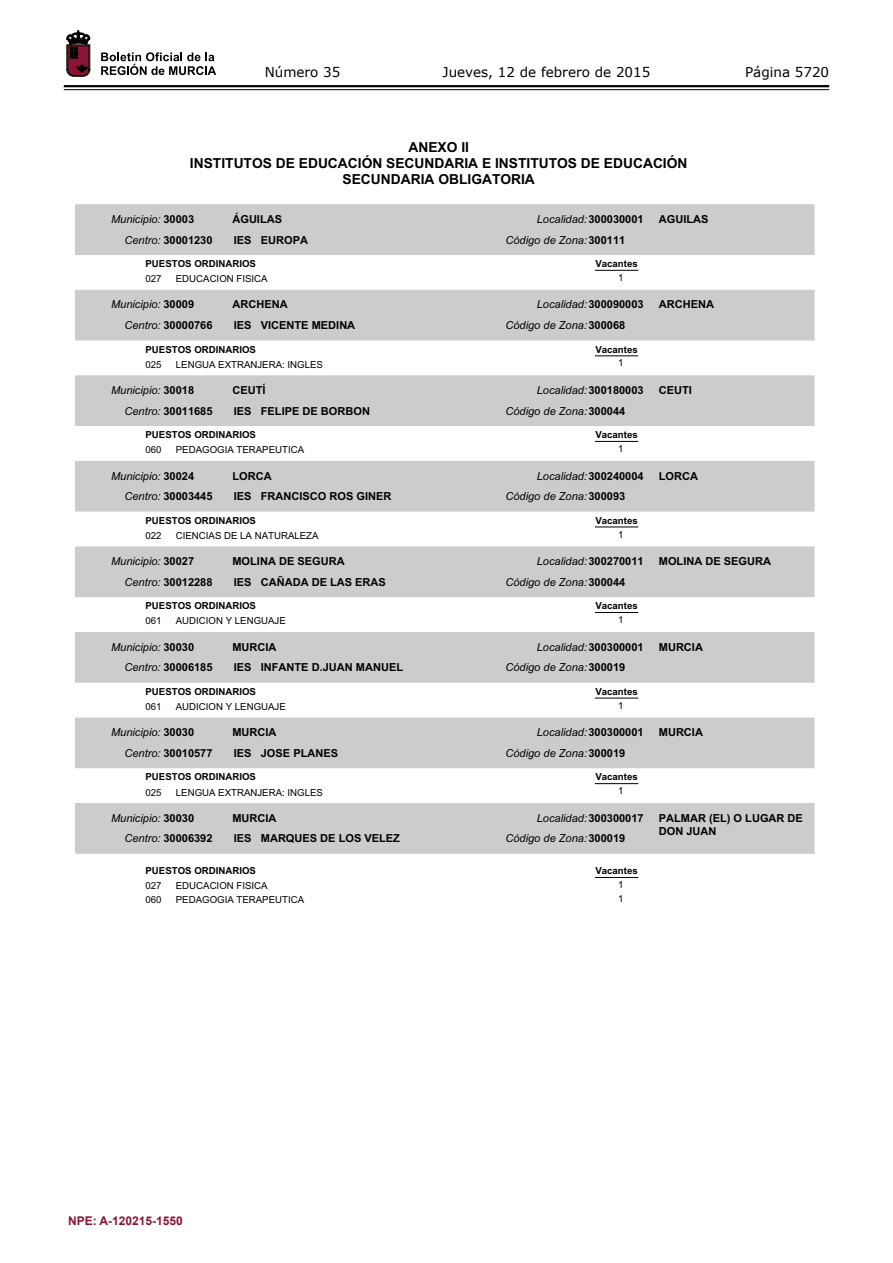
<style>
.page{position:relative;width:893px;height:1263px;background:#fff}
.page>*{position:absolute;margin:0;border:0;box-sizing:border-box;transform-origin:0 0}
.t1{font:700 13.8px/16px "Arial";color:#010000;text-align:center}
.t2{font:13.5px "Verdana";color:#000}
.t3{font:700 12px "Arial";color:#891536}
.t4{font:italic 11.1px/20.7px "Arial";color:#010000}
.t5{font:700 11.1px/20.7px "Arial";color:#010000}
.t6{font:9.6px "Arial";color:#010000}
.t7{font:700 9.6px "Arial";color:#010000}
.s1{font-weight:700;font-style:normal}
</style>
<div class="page">
<hr style="left:64px;top:85px;width:765px;height:2px;background:#000">
<hr style="left:64px;top:89px;width:765px;height:1px;background:#000">
<svg style="left:101px;top:52px;width:115px;height:23px"></svg>
<svg style="left:67px;top:31px;width:23px;height:45px"></svg>
<div style="left:76px;top:205px;width:738px;height:49px;background:#cccccb"></div>
<hr style="left:595px;top:270px;width:43px;height:1px;background:#010000">
<div style="left:76px;top:290px;width:738px;height:50px;background:#cccccb"></div>
<hr style="left:595px;top:355px;width:43px;height:1px;background:#010000">
<div style="left:76px;top:376px;width:738px;height:49px;background:#cccccb"></div>
<hr style="left:595px;top:441px;width:43px;height:1px;background:#010000">
<div style="left:76px;top:461px;width:738px;height:50px;background:#cccccb"></div>
<hr style="left:595px;top:527px;width:43px;height:1px;background:#010000">
<div style="left:76px;top:547px;width:738px;height:50px;background:#cccccb"></div>
<hr style="left:595px;top:612px;width:43px;height:1px;background:#010000">
<div style="left:76px;top:632px;width:738px;height:50px;background:#cccccb"></div>
<hr style="left:595px;top:698px;width:43px;height:1px;background:#010000">
<div style="left:76px;top:718px;width:738px;height:50px;background:#cccccb"></div>
<hr style="left:595px;top:783px;width:43px;height:1px;background:#010000">
<div style="left:76px;top:804px;width:738px;height:49px;background:#cccccb"></div>
<hr style="left:595px;top:877px;width:43px;height:1px;background:#010000">
<p class="t2" style="left:265px;top:62px;width:77px">Número 35</p>
<p class="t2" style="left:443px;top:62px;width:209px">Jueves, 12 de febrero de 2015</p>
<p class="t2" style="left:745px;top:62px;width:86px">Página 5720</p>
<p class="t1" style="left:190px;top:139px;width:499px">ANEXO II<br>INSTITUTOS DE EDUCACIÓN SECUNDARIA E INSTITUTOS DE EDUCACIÓN<br>SECUNDARIA OBLIGATORIA</p>
<p class="t4" style="left:124px;top:209px;width:90px;text-indent:-13px">Municipio: <span class="s1">30003<br></span>Centro: <span class="s1">30001230</span></p>
<p class="t4" style="left:537px;top:209px;width:108px">Localidad:<span class="s1">300030001</span></p>
<p class="t5" style="left:232px;top:209px;width:77px">ÁGUILAS<br>IES EUROPA</p>
<p class="t5" style="left:659px;top:209px;width:51px">AGUILAS</p>
<p class="t4" style="left:505px;top:229px;width:121px">Código de Zona:<span class="s1">300111</span></p>
<p class="t7" style="left:146px;top:257px;width:112px">PUESTOS ORDINARIOS</p>
<p class="t7" style="left:595px;top:257px;width:44px">Vacantes</p>
<p class="t6" style="left:146px;top:273px;width:18px">027</p>
<p class="t6" style="left:176px;top:273px;width:93px">EDUCACION FISICA</p>
<p class="t6" style="left:618px;top:271px;width:7px">1</p>
<p class="t4" style="left:124px;top:294px;width:90px;text-indent:-13px">Municipio: <span class="s1">30009<br></span>Centro: <span class="s1">30000766</span></p>
<p class="t4" style="left:537px;top:294px;width:108px">Localidad:<span class="s1">300090003</span></p>
<p class="t5" style="left:232px;top:294px;width:124px">ARCHENA<br>IES VICENTE MEDINA</p>
<p class="t5" style="left:659px;top:294px;width:57px">ARCHENA</p>
<p class="t4" style="left:505px;top:315px;width:121px">Código de Zona:<span class="s1">300068</span></p>
<p class="t7" style="left:146px;top:343px;width:112px">PUESTOS ORDINARIOS</p>
<p class="t7" style="left:595px;top:343px;width:44px">Vacantes</p>
<p class="t6" style="left:146px;top:358px;width:18px">025</p>
<p class="t6" style="left:176px;top:358px;width:149px">LENGUA EXTRANJERA: INGLES</p>
<p class="t6" style="left:618px;top:357px;width:7px">1</p>
<p class="t4" style="left:124px;top:380px;width:90px;text-indent:-13px">Municipio: <span class="s1">30018<br></span>Centro: <span class="s1">30011685</span></p>
<p class="t4" style="left:537px;top:380px;width:108px">Localidad:<span class="s1">300180003</span></p>
<p class="t5" style="left:232px;top:380px;width:139px">CEUTÍ<br>IES FELIPE DE BORBON</p>
<p class="t5" style="left:659px;top:380px;width:35px">CEUTI</p>
<p class="t4" style="left:505px;top:401px;width:121px">Código de Zona:<span class="s1">300044</span></p>
<p class="t7" style="left:146px;top:428px;width:112px">PUESTOS ORDINARIOS</p>
<p class="t7" style="left:595px;top:428px;width:44px">Vacantes</p>
<p class="t6" style="left:146px;top:444px;width:18px">060</p>
<p class="t6" style="left:176px;top:444px;width:130px">PEDAGOGIA TERAPEUTICA</p>
<p class="t6" style="left:618px;top:442px;width:7px">1</p>
<p class="t4" style="left:124px;top:465px;width:90px;text-indent:-13px">Municipio: <span class="s1">30024<br></span>Centro: <span class="s1">30003445</span></p>
<p class="t4" style="left:537px;top:465px;width:108px">Localidad:<span class="s1">300240004</span></p>
<p class="t5" style="left:232px;top:466px;width:161px">LORCA<br>IES FRANCISCO ROS GINER</p>
<p class="t5" style="left:659px;top:466px;width:41px">LORCA</p>
<p class="t4" style="left:505px;top:486px;width:121px">Código de Zona:<span class="s1">300093</span></p>
<p class="t7" style="left:146px;top:514px;width:112px">PUESTOS ORDINARIOS</p>
<p class="t7" style="left:595px;top:514px;width:44px">Vacantes</p>
<p class="t6" style="left:146px;top:529px;width:18px">022</p>
<p class="t6" style="left:176px;top:529px;width:144px">CIENCIAS DE LA NATURALEZA</p>
<p class="t6" style="left:618px;top:528px;width:7px">1</p>
<p class="t4" style="left:124px;top:551px;width:90px;text-indent:-13px">Municipio: <span class="s1">30027<br></span>Centro: <span class="s1">30012288</span></p>
<p class="t4" style="left:537px;top:551px;width:108px">Localidad:<span class="s1">300270011</span></p>
<p class="t5" style="left:232px;top:551px;width:155px">MOLINA DE SEGURA<br>IES CAÑADA DE LAS ERAS</p>
<p class="t5" style="left:659px;top:551px;width:114px">MOLINA DE SEGURA</p>
<p class="t4" style="left:505px;top:572px;width:121px">Código de Zona:<span class="s1">300044</span></p>
<p class="t7" style="left:146px;top:599px;width:112px">PUESTOS ORDINARIOS</p>
<p class="t7" style="left:595px;top:599px;width:44px">Vacantes</p>
<p class="t6" style="left:146px;top:615px;width:18px">061</p>
<p class="t6" style="left:176px;top:615px;width:112px">AUDICION Y LENGUAJE</p>
<p class="t6" style="left:618px;top:613px;width:7px">1</p>
<p class="t4" style="left:124px;top:636px;width:90px;text-indent:-13px">Municipio: <span class="s1">30030<br></span>Centro: <span class="s1">30006185</span></p>
<p class="t4" style="left:537px;top:636px;width:108px">Localidad:<span class="s1">300300001</span></p>
<p class="t5" style="left:232px;top:637px;width:172px">MURCIA<br>IES INFANTE D.JUAN MANUEL</p>
<p class="t5" style="left:659px;top:637px;width:46px">MURCIA</p>
<p class="t4" style="left:505px;top:657px;width:121px">Código de Zona:<span class="s1">300019</span></p>
<p class="t7" style="left:146px;top:685px;width:112px">PUESTOS ORDINARIOS</p>
<p class="t7" style="left:595px;top:685px;width:44px">Vacantes</p>
<p class="t6" style="left:146px;top:700px;width:18px">061</p>
<p class="t6" style="left:176px;top:700px;width:112px">AUDICION Y LENGUAJE</p>
<p class="t6" style="left:618px;top:699px;width:7px">1</p>
<p class="t4" style="left:124px;top:722px;width:90px;text-indent:-13px">Municipio: <span class="s1">30030<br></span>Centro: <span class="s1">30010577</span></p>
<p class="t4" style="left:537px;top:722px;width:108px">Localidad:<span class="s1">300300001</span></p>
<p class="t5" style="left:232px;top:722px;width:107px">MURCIA<br>IES JOSE PLANES</p>
<p class="t5" style="left:659px;top:722px;width:46px">MURCIA</p>
<p class="t4" style="left:505px;top:743px;width:121px">Código de Zona:<span class="s1">300019</span></p>
<p class="t7" style="left:146px;top:771px;width:112px">PUESTOS ORDINARIOS</p>
<p class="t7" style="left:595px;top:771px;width:44px">Vacantes</p>
<p class="t6" style="left:146px;top:786px;width:18px">025</p>
<p class="t6" style="left:176px;top:786px;width:149px">LENGUA EXTRANJERA: INGLES</p>
<p class="t6" style="left:618px;top:784px;width:7px">1</p>
<p class="t4" style="left:124px;top:808px;width:90px;text-indent:-13px">Municipio: <span class="s1">30030<br></span>Centro: <span class="s1">30006392</span></p>
<p class="t4" style="left:537px;top:808px;width:108px">Localidad:<span class="s1">300300017</span></p>
<p class="t5" style="left:232px;top:808px;width:169px">MURCIA<br>IES MARQUES DE LOS VELEZ</p>
<p class="t5" style="left:659px;top:812px;width:146px;line-height:12.9px">PALMAR (EL) O LUGAR DE<br>DON JUAN</p>
<p class="t4" style="left:505px;top:828px;width:121px">Código de Zona:<span class="s1">300019</span></p>
<p class="t7" style="left:146px;top:864px;width:112px">PUESTOS ORDINARIOS</p>
<p class="t7" style="left:595px;top:864px;width:44px">Vacantes</p>
<p class="t6" style="left:146px;top:880px;width:18px">027</p>
<p class="t6" style="left:176px;top:880px;width:93px">EDUCACION FISICA</p>
<p class="t6" style="left:618px;top:878px;width:7px">1</p>
<p class="t6" style="left:146px;top:893px;width:18px">060</p>
<p class="t6" style="left:176px;top:893px;width:130px">PEDAGOGIA TERAPEUTICA</p>
<p class="t6" style="left:618px;top:892px;width:7px">1</p>
<p class="t3" style="left:68px;top:1213px;width:116px">NPE: A-120215-1550</p>
</div>
